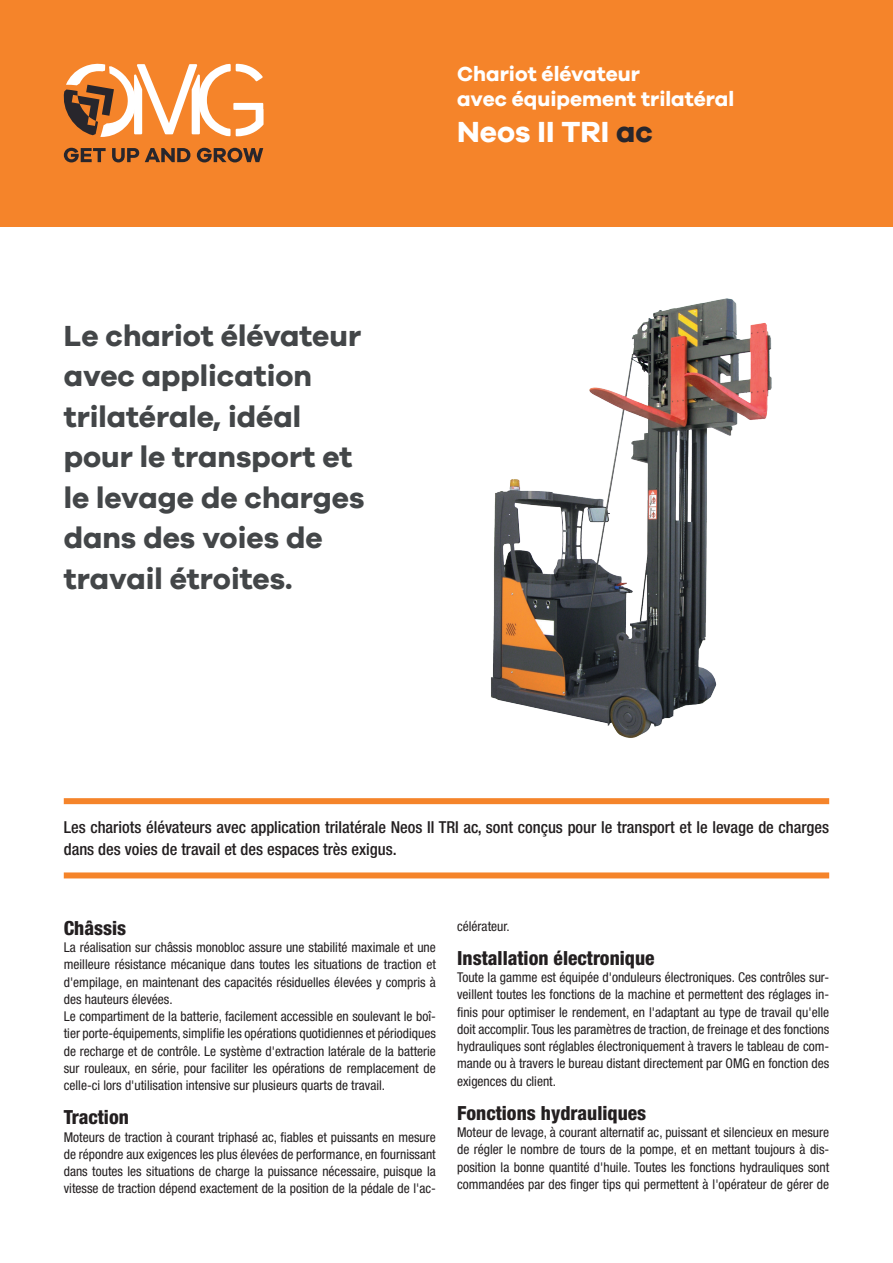
<style>
.page{position:relative;width:893px;height:1263px;background:#fff}
.page>*{position:absolute;margin:0;border:0;box-sizing:border-box;transform-origin:0 0}
.t1{font:700 30px/40.5px "Galano Grotesque";color:#434648}
.t2{font:700 30px "Galano Grotesque";color:#fff}
.t3{font:700 21px/25.2px "Galano Grotesque";color:#fff}
.t4{font:800 condensed 19.5px "Helvetica Neue LT Std";color:#231f20}
.t5{font:500 condensed 16.5px/22.5px "Helvetica Neue LT Std";color:#231f20}
.t6{font:condensed 13.5px/17.2px "Helvetica Neue LT Std";color:#231f20;text-align:justify}
.s1{color:#28262c}
</style>
<div class="page">
<div style="left:0;top:0;width:893px;height:227px;background:#f5842a"></div>
<svg style="left:64px;top:148px;width:42px;height:14px"></svg>
<svg style="left:112px;top:148px;width:27px;height:14px"></svg>
<svg style="left:145px;top:148px;width:45px;height:14px"></svg>
<svg style="left:197px;top:148px;width:66px;height:14px"></svg>
<svg style="left:63px;top:63px;width:201px;height:74px"></svg>
<div style="left:64px;top:872px;width:765px;height:6px;background:#f5842a"></div>
<div style="left:64px;top:798px;width:765px;height:6px;background:#f5842a"></div>
<img style="left:491px;top:298px;width:281px;height:440px">
<h2 class="t3" style="left:457px;top:60px;width:279px">Chariot élévateur<br>avec équipement trilatéral</h2>
<h1 class="t1" style="left:64px;top:314px;width:302px">Le chariot élévateur avec application trilatérale, idéal pour le transport et le levage de charges dans des voies de travail étroites.</h1>
<h1 class="t2" style="left:457px;top:114px;width:197px">Neos II TRI <span class="s1">ac</span></h1>
<p class="t5" style="left:64px;top:816px;width:767px">Les chariots élévateurs avec application trilatérale Neos II TRI ac, sont conçus pour le transport et le levage de charges dans des voies de travail et des espaces très exigus.</p>
<h3 class="t4" style="left:64px;top:916px;width:64px">Châssis</h3>
<p class="t6" style="left:64px;top:939px;width:374px;text-align:left">La réalisation sur châssis monobloc assure une stabilité maximale et une meilleure résistance mécanique dans toutes les situations de traction et d'empilage, en maintenant des capacités résiduelles élevées y compris à des hauteurs élevées.<br>Le compartiment de la batterie, facilement accessible en soulevant le boî&shy;tier porte-équipements, simplifie les opérations quotidiennes et périodiques de recharge et de contrôle. Le système d'extraction latérale de la batterie sur rouleaux, en série, pour faciliter les opérations de remplacement de celle-ci lors d'utilisation intensive sur plusieurs quarts de travail.</p>
<h3 class="t4" style="left:64px;top:1105px;width:67px">Traction</h3>
<p class="t6" style="left:64px;top:1128px;width:374px">Moteurs de traction à courant triphasé ac, fiables et puissants en mesure de répondre aux exigences les plus élevées de performance, en fournissant dans toutes les situations de charge la puissance nécessaire, puisque la vitesse de traction dépend exactement de la position de la pédale de l'ac-</p>
<p class="t6" style="left:457px;top:917px;width:54px">célérateur.</p>
<h3 class="t4" style="left:457px;top:946px;width:199px">Installation électronique</h3>
<p class="t6" style="left:457px;top:969px;width:374px">Toute la gamme est équipée d'onduleurs électroniques. Ces contrôles sur&shy;veillent toutes les fonctions de la machine et permettent des réglages in&shy;finis pour optimiser le rendement, en l'adaptant au type de travail qu'elle doit accomplir. Tous les paramètres de traction, de freinage et des fonctions hydrauliques sont réglables électroniquement à travers le tableau de com&shy;mande ou à travers le bureau distant directement par OMG en fonction des exigences du client.</p>
<h3 class="t4" style="left:457px;top:1101px;width:191px">Fonctions hydrauliques</h3>
<p class="t6" style="left:457px;top:1124px;width:374px">Moteur de levage, à courant alternatif ac, puissant et silencieux en mesure de régler le nombre de tours de la pompe, et en mettant toujours à dis&shy;position la bonne quantité d'huile. Toutes les fonctions hydrauliques sont commandées par des finger tips qui permettent à l'opérateur de gérer de</p>
</div>
